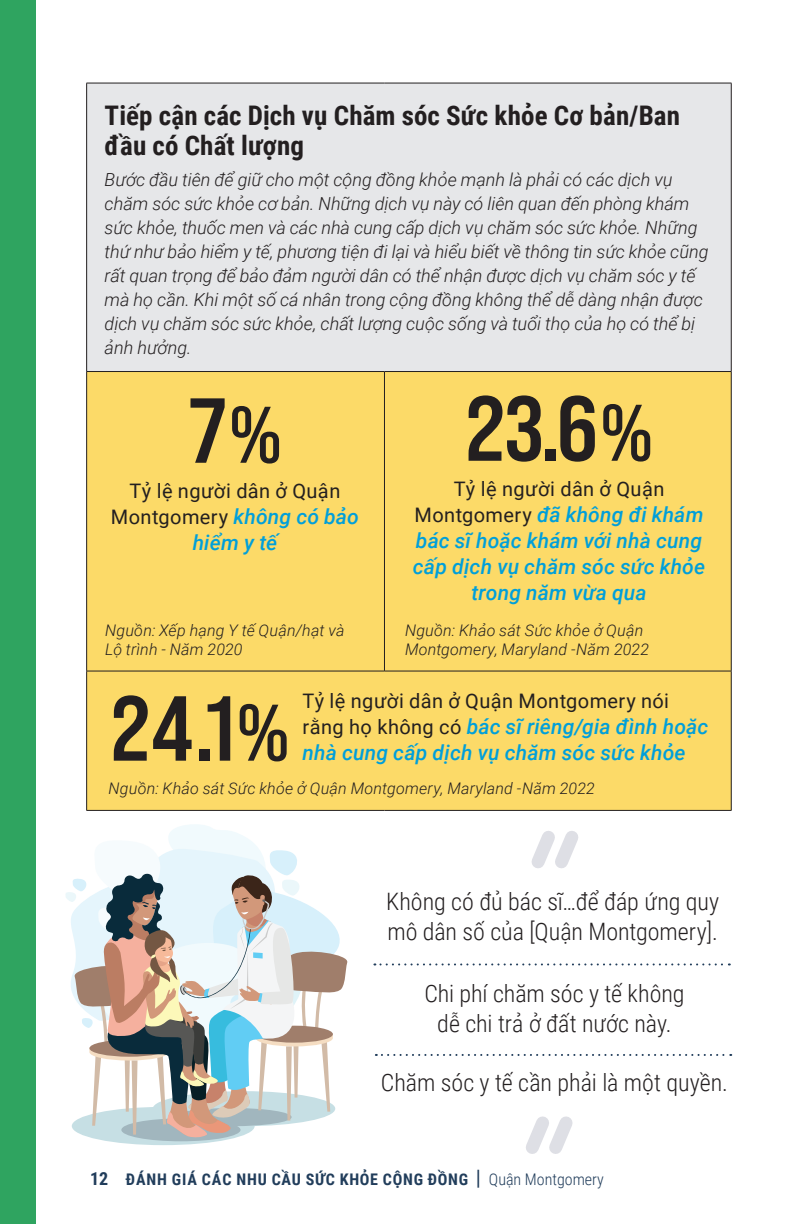
<style>
.page{position:relative;width:792px;height:1224px;background:#fff}
.page>*{position:absolute;margin:0;border:0;box-sizing:border-box;transform-origin:0 0}
.numbers{font:92px "Bebas Neue Pro Sm E Bd";color:#231f20}
.title{font:700 27px/30px "Roboto Condensed";letter-spacing:.005em;color:#231f20}
.pullquote_STYL03{font:300 24px/30px "Roboto Condensed";color:#231f20}
.Section_Headers{font:italic 500 21px/26px "Roboto";letter-spacing:.01em;color:#009fda;text-align:center}
.Section_Headers-2{font:20px/26px "Roboto";letter-spacing:.02em;color:#231f20;text-align:center}
.description_text{font:italic 300 18px/24px "Roboto";color:#231f20}
.Source{font:italic 300 16px/19px "Roboto";letter-spacing:.015em;color:#231f20}
.t1{font:700 16px "Roboto Condensed";letter-spacing:.055em;color:#213d5b}
.s1{font-size:80px}
.s2{font-weight:500;font-style:italic;font-size:21px;color:#009fda}
.s3{font-weight:400;font-style:normal;font-size:20px;color:#231f20}
.s4{font-size:18px}
.s5{font-weight:400;font-size:21.2px}
.s6{font-weight:300}
</style>
<div class="page">
<div style="left:0;top:0;width:36px;height:1224px;background:#2fa460"></div>
<div style="left:87px;top:83px;width:644px;height:289px;background:#e6e7e9"></div>
<div style="left:87px;top:372px;width:644px;height:438px;background:#fcda68"></div>
<hr style="left:86px;top:83px;width:298px;height:1px;background:#231f20">
<hr style="left:86px;top:83px;width:1px;height:288px;background:#231f20">
<hr style="left:384px;top:83px;width:348px;height:1px;background:#231f20">
<hr style="left:731px;top:83px;width:1px;height:288px;background:#231f20">
<hr style="left:86px;top:371px;width:298px;height:1px;background:#231f20">
<hr style="left:86px;top:372px;width:1px;height:299px;background:#231f20">
<hr style="left:384px;top:371px;width:348px;height:1px;background:#231f20">
<hr style="left:384px;top:372px;width:1px;height:299px;background:#231f20">
<hr style="left:731px;top:372px;width:1px;height:299px;background:#231f20">
<hr style="left:86px;top:671px;width:298px;height:1px;background:#231f20">
<hr style="left:86px;top:671px;width:1px;height:139px;background:#231f20">
<hr style="left:384px;top:671px;width:348px;height:1px;background:#231f20">
<hr style="left:731px;top:671px;width:1px;height:139px;background:#231f20">
<hr style="left:86px;top:810px;width:298px;height:1px;background:#231f20">
<hr style="left:384px;top:810px;width:348px;height:1px;background:#231f20">
<svg style="left:531px;top:831px;width:47px;height:37px"></svg>
<svg style="left:526px;top:1116px;width:47px;height:38px"></svg>
<svg style="left:374px;top:963px;width:356px;height:2px"></svg>
<svg style="left:376px;top:1054px;width:355px;height:2px"></svg>
<div style="left:72px;top:1107px;width:183px;height:38px;background:#c6dfe4;border-radius:50%"></div>
<div style="left:121px;top:1118px;width:120px;height:23px;background:#a1b6be;border-radius:50%"></div>
<svg style="left:65px;top:824px;width:283px;height:315px"></svg>
<p class="title" style="left:105px;top:100px;width:577px">Tiếp cận các Dịch vụ Chăm sóc Sức khỏe Cơ bản/Ban đầu có Chất lượng</p>
<p class="description_text" style="left:105px;top:167px;width:605px">Bước đầu tiên để giữ cho một cộng đồng khỏe mạnh là phải có các dịch vụ chăm sóc sức khỏe cơ bản. Những dịch vụ này có liên quan đến phòng khám sức khỏe, thuốc men và các nhà cung cấp dịch vụ chăm sóc sức khỏe. Những thứ như bảo hiểm y tế, phương tiện đi lại và hiểu biết về thông tin sức khỏe cũng rất quan trọng để bảo đảm người dân có thể nhận được dịch vụ chăm sóc y tế mà họ cần. Khi một số cá nhân trong cộng đồng không thể dễ dàng nhận được dịch vụ chăm sóc sức khỏe, chất lượng cuộc sống và tuổi thọ của họ có thể bị ảnh hưởng.</p>
<p class="numbers" style="left:189px;top:376px;width:94px">7<span class="s1">%</span></p>
<p class="Section_Headers-2" style="left:111px;top:477px;width:249px">Tỷ lệ người dân ở Quận<br>Montgomery <span class="s2">không có bảo</span></p>
<p class="Section_Headers" style="left:193px;top:529px;width:86px">hiểm y tế</p>
<p class="Source" style="left:105px;top:621px;width:241px">Nguồn: Xếp hạng Y tế Quận/hạt và<br>Lộ trình - Năm 2020</p>
<p class="numbers" style="left:466px;top:374px;width:188px">23.6<span class="s1">%</span></p>
<p class="Section_Headers-2" style="left:454px;top:475px;width:212px">Tỷ lệ người dân ở Quận</p>
<p class="Section_Headers" style="left:413px;top:501px;width:294px"><span class="s3">Montgomery</span> đã không đi khám bác sĩ hoặc khám với nhà cung cấp dịch vụ chăm sóc sức khỏe trong năm vừa qua</p>
<p class="Source" style="left:405px;top:621px;width:246px">Nguồn: Khảo sát Sức khỏe ở Quận<br>Montgomery, Maryland -Năm 2022</p>
<p class="numbers" style="left:111px;top:674px;width:179px">24.1<span class="s1">%</span></p>
<p class="Section_Headers-2" style="left:303px;top:687px;width:368px">Tỷ lệ người dân ở Quận Montgomery nói</p>
<p class="Section_Headers" style="left:303px;top:713px;width:407px;text-align:left"><span class="s3">rằng họ không có</span> bác sĩ riêng/gia đình hoặc nhà cung cấp dịch vụ chăm sóc sức khỏe</p>
<p class="Source" style="left:109px;top:778px;width:488px">Nguồn: Khảo sát Sức khỏe ở Quận Montgomery, Maryland -Năm 2022</p>
<p class="pullquote_STYL03" style="left:386px;top:886px;width:335px">Không có đủ bác sĩ…để đáp ứng quy mô dân số của [Quận Montgomery].</p>
<p class="pullquote_STYL03" style="left:424px;top:977px;width:262px;text-align:center">Chi phí chăm sóc y tế không dễ chi trả ở đất nước này.</p>
<p class="pullquote_STYL03" style="left:381px;top:1066px;width:349px">Chăm sóc y tế cần phải là một quyền.</p>
<p class="t1" style="left:90px;top:1168px;width:515px"><span class="s4">12</span> ĐÁNH GIÁ CÁC NHU CẦU SỨC KHỎE CỘNG ĐỒNG <span class="s5">|</span> <span class="s6">Quận Montgomery</span></p>
</div>
